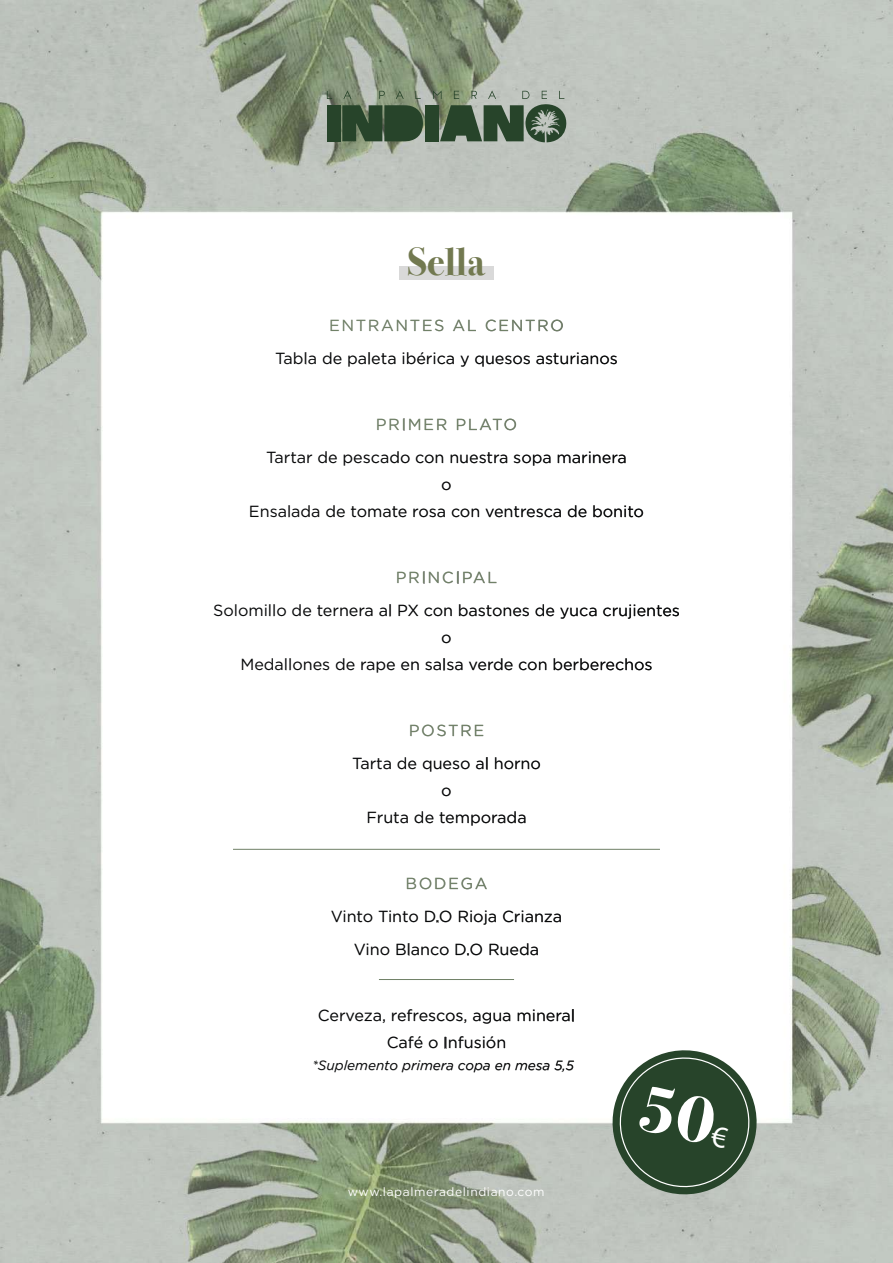
<style>
.page{position:relative;width:893px;height:1263px;background:#fff}
.page>*{position:absolute;margin:0;border:0;box-sizing:border-box;transform-origin:0 0}
.t1{font:39.6px "Bodoni Svty Two ITCTT Bold";color:#727950}
.t2{font:16.05px/27px "Gotham";color:#08090a;text-align:center}
.t3{font:16.05px "Gotham";letter-spacing:.1em;color:#708167}
.t4{font:italic 13.5px "Gotham";color:#08090a}
.t5{font:12px "Gotham";letter-spacing:.05em;color:#fff}
</style>
<div class="page">
<img style="left:0;top:0;width:893px;height:1263px">
<div style="left:327px;top:105px;width:13px;height:36px;background:#27442a"></div>
<svg style="left:327px;top:91px;width:5px;height:8px"></svg>
<svg style="left:379px;top:91px;width:6px;height:8px"></svg>
<svg style="left:342px;top:105px;width:81px;height:36px;background:#344f35"></svg>
<svg style="left:396px;top:90px;width:8px;height:9px"></svg>
<svg style="left:415px;top:91px;width:6px;height:8px"></svg>
<svg style="left:343px;top:90px;width:8px;height:9px"></svg>
<div style="left:425px;top:105px;width:13px;height:36px;background:#27442a"></div>
<svg style="left:433px;top:90px;width:133px;height:52px;background:#6a7c69"></svg>
<svg style="left:331px;top:320px;width:112px;height:11px"></svg>
<svg style="left:453px;top:320px;width:23px;height:11px"></svg>
<svg style="left:486px;top:320px;width:77px;height:11px"></svg>
<svg style="left:276px;top:352px;width:40px;height:12px"></svg>
<svg style="left:323px;top:352px;width:18px;height:12px"></svg>
<svg style="left:348px;top:352px;width:47px;height:15px"></svg>
<svg style="left:403px;top:352px;width:51px;height:12px"></svg>
<svg style="left:461px;top:356px;width:8px;height:11px"></svg>
<svg style="left:475px;top:356px;width:55px;height:11px"></svg>
<svg style="left:536px;top:353px;width:81px;height:11px"></svg>
<svg style="left:377px;top:419px;width:70px;height:11px"></svg>
<svg style="left:457px;top:419px;width:59px;height:11px"></svg>
<svg style="left:267px;top:452px;width:45px;height:11px"></svg>
<svg style="left:318px;top:451px;width:19px;height:12px"></svg>
<svg style="left:344px;top:451px;width:66px;height:15px"></svg>
<svg style="left:416px;top:455px;width:27px;height:8px"></svg>
<svg style="left:451px;top:452px;width:56px;height:11px"></svg>
<svg style="left:514px;top:455px;width:36px;height:11px"></svg>
<svg style="left:558px;top:452px;width:68px;height:11px"></svg>
<svg style="left:442px;top:482px;width:9px;height:8px"></svg>
<svg style="left:251px;top:505px;width:68px;height:12px"></svg>
<svg style="left:326px;top:505px;width:19px;height:12px"></svg>
<svg style="left:351px;top:506px;width:56px;height:11px"></svg>
<svg style="left:414px;top:509px;width:31px;height:8px"></svg>
<svg style="left:452px;top:509px;width:27px;height:8px"></svg>
<svg style="left:486px;top:506px;width:75px;height:11px"></svg>
<svg style="left:568px;top:505px;width:18px;height:12px"></svg>
<svg style="left:593px;top:505px;width:50px;height:12px"></svg>
<svg style="left:397px;top:572px;width:99px;height:11px"></svg>
<svg style="left:214px;top:604px;width:72px;height:12px"></svg>
<svg style="left:293px;top:604px;width:18px;height:12px"></svg>
<svg style="left:317px;top:605px;width:56px;height:11px"></svg>
<svg style="left:379px;top:604px;width:12px;height:12px"></svg>
<svg style="left:399px;top:605px;width:19px;height:11px"></svg>
<svg style="left:425px;top:608px;width:27px;height:8px"></svg>
<svg style="left:459px;top:604px;width:70px;height:12px"></svg>
<svg style="left:536px;top:604px;width:18px;height:12px"></svg>
<svg style="left:560px;top:608px;width:36px;height:11px"></svg>
<svg style="left:603px;top:605px;width:76px;height:14px"></svg>
<svg style="left:442px;top:635px;width:9px;height:8px"></svg>
<svg style="left:242px;top:658px;width:87px;height:12px"></svg>
<svg style="left:336px;top:658px;width:18px;height:12px"></svg>
<svg style="left:361px;top:662px;width:34px;height:11px"></svg>
<svg style="left:401px;top:662px;width:18px;height:8px"></svg>
<svg style="left:426px;top:658px;width:36px;height:12px"></svg>
<svg style="left:469px;top:658px;width:44px;height:12px"></svg>
<svg style="left:519px;top:662px;width:27px;height:8px"></svg>
<svg style="left:554px;top:658px;width:98px;height:12px"></svg>
<svg style="left:410px;top:725px;width:73px;height:11px"></svg>
<svg style="left:353px;top:758px;width:38px;height:11px"></svg>
<svg style="left:398px;top:757px;width:18px;height:12px"></svg>
<svg style="left:423px;top:761px;width:47px;height:11px"></svg>
<svg style="left:476px;top:757px;width:11px;height:12px"></svg>
<svg style="left:495px;top:757px;width:45px;height:12px"></svg>
<svg style="left:442px;top:788px;width:9px;height:8px"></svg>
<svg style="left:368px;top:812px;width:40px;height:11px"></svg>
<svg style="left:415px;top:811px;width:18px;height:12px"></svg>
<svg style="left:440px;top:811px;width:85px;height:15px"></svg>
<svg style="left:407px;top:878px;width:80px;height:11px"></svg>
<svg style="left:331px;top:911px;width:41px;height:11px"></svg>
<svg style="left:379px;top:911px;width:39px;height:11px"></svg>
<svg style="left:425px;top:911px;width:26px;height:11px"></svg>
<svg style="left:459px;top:911px;width:37px;height:14px"></svg>
<svg style="left:503px;top:911px;width:58px;height:11px"></svg>
<svg style="left:354px;top:944px;width:35px;height:11px"></svg>
<svg style="left:397px;top:943px;width:52px;height:12px"></svg>
<svg style="left:456px;top:944px;width:26px;height:11px"></svg>
<svg style="left:490px;top:943px;width:48px;height:12px"></svg>
<svg style="left:319px;top:1010px;width:66px;height:13px"></svg>
<svg style="left:392px;top:1009px;width:74px;height:14px"></svg>
<svg style="left:473px;top:1013px;width:37px;height:11px"></svg>
<svg style="left:518px;top:1009px;width:56px;height:12px"></svg>
<svg style="left:388px;top:1036px;width:34px;height:12px"></svg>
<svg style="left:429px;top:1040px;width:9px;height:8px"></svg>
<svg style="left:445px;top:1036px;width:60px;height:12px"></svg>
<svg style="left:314px;top:1060px;width:139px;height:13px"></svg>
<svg style="left:459px;top:1061px;width:115px;height:12px"></svg>
<div style="left:399px;top:267px;width:95px;height:13px;background:#d9d9d9"></div>
<hr style="left:233px;top:849px;width:427px;height:1px;background:#708167">
<hr style="left:379px;top:979px;width:135px;height:1px;background:#708167">
<svg style="left:606px;top:1043px;width:158px;height:158px"></svg>
<h1 class="t1" style="left:408px;top:239px;width:79px">Sella</h1>
<p class="t3" style="left:329px;top:315px;width:236px">ENTRANTES AL CENTRO</p>
<p class="t2" style="left:275px;top:345px;width:344px">Tabla de paleta ibérica y quesos asturianos</p>
<p class="t3" style="left:376px;top:414px;width:143px">PRIMER PLATO</p>
<p class="t2" style="left:249px;top:444px;width:396px">Tartar de pescado con nuestra sopa marinera<br>o<br>Ensalada de tomate rosa con ventresca de bonito</p>
<p class="t3" style="left:396px;top:567px;width:103px">PRINCIPAL</p>
<p class="t2" style="left:213px;top:597px;width:468px">Solomillo de ternera al PX con bastones de yuca crujientes o<br>Medallones de rape en salsa verde con berberechos</p>
<p class="t3" style="left:409px;top:720px;width:77px">POSTRE</p>
<p class="t2" style="left:352px;top:750px;width:190px">Tarta de queso al horno o<br>Fruta de temporada</p>
<p class="t3" style="left:405px;top:873px;width:84px">BODEGA</p>
<p class="t2" style="left:331px;top:900px;width:233px;line-height:33px">Vinto Tinto D.O Rioja Crianza<br>Vino Blanco D.O Rueda</p>
<p class="t2" style="left:318px;top:1002px;width:259px">Cerveza, refrescos, agua mineral<br>Café o Infusión</p>
<p class="t4" style="left:312px;top:1058px;width:263px">*Suplemento primera copa en mesa 5,5</p>
<p class="t5" style="left:348px;top:1184px;width:198px">www.lapalmeradelindiano.com</p>
</div>
